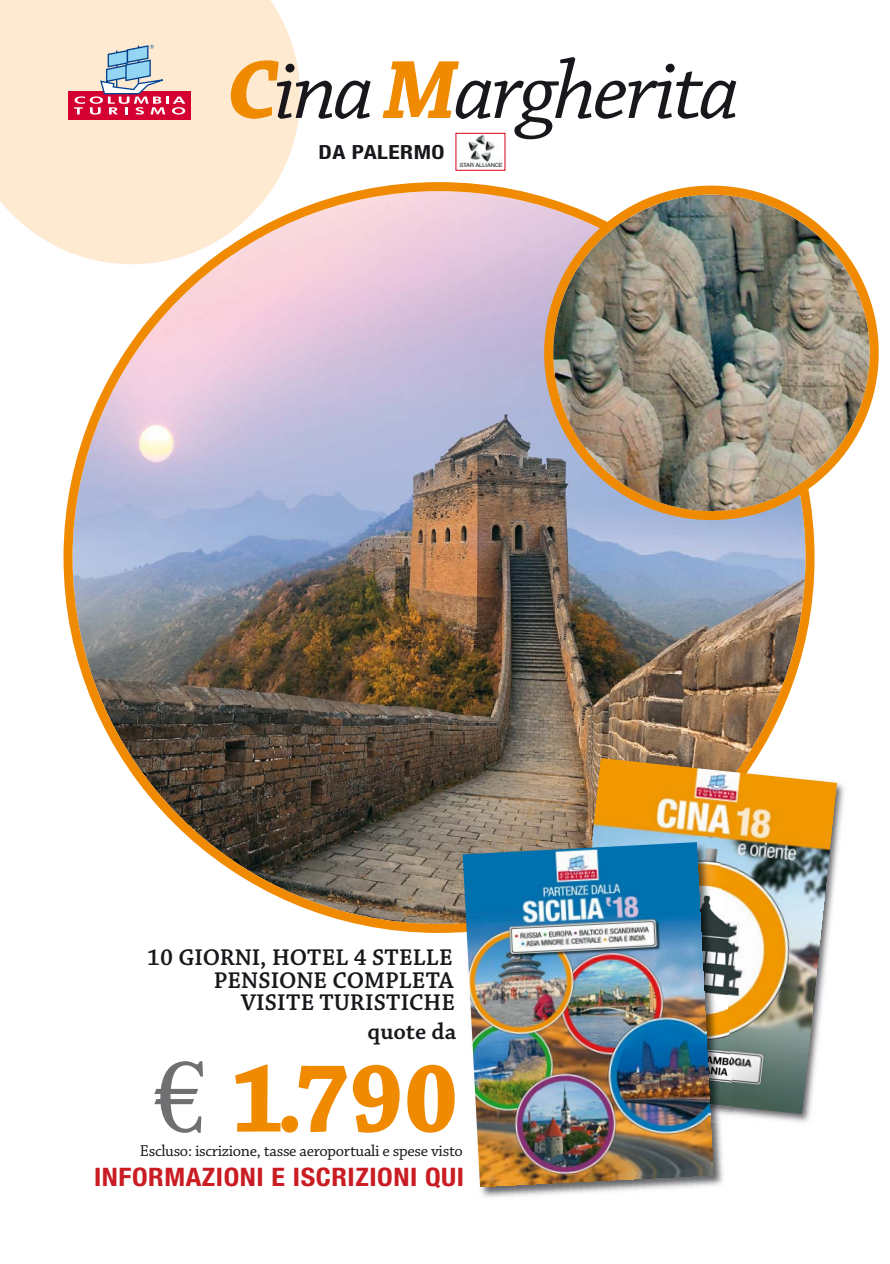
<style>
.page{position:relative;width:890px;height:1264px;background:#fff}
.page>*{position:absolute;margin:0;border:0;box-sizing:border-box;transform-origin:0 0}
.t1{font:700 102px "Chaparral Pro";color:#f08a00;scale:.95 1}
.t2{font:italic 87px "Chaparral Pro";letter-spacing:-.04em;color:#1a171c}
.t3{font:700 condensed 25.5px "Helvetica Neue";letter-spacing:.02em;color:#ca1c23;scale:1.1 1}
.t4{font:600 24px/22.5px "Chaparral Pro";color:#1a171c;text-align:right}
.t5{font:700 condensed 19.5px "Helvetica Neue";letter-spacing:.02em;color:#1a171c;scale:1.2 1}
.t6{font:16.5px "Chaparral Pro";letter-spacing:-.02em;color:#1a171c}
.s1{font-weight:700;color:#f08a00}
.s2{font-family:"Euro Serif";font-weight:400;color:#6f7072}
</style>
<div class="page">
<div style="left:0;top:0;width:300px;height:250px;background:#fee9d1"></div>
<img style="left:63px;top:182px;width:751px;height:750px">
<img style="left:544px;top:185px;width:334px;height:335px">
<img style="left:556px;top:765px;width:289px;height:357px">
<img style="left:578px;top:748px;width:163px;height:10px">
<img style="left:566px;top:758px;width:269px;height:355px">
<img style="left:459px;top:906px;width:278px;height:292px">
<img style="left:455px;top:842px;width:7px;height:81px">
<img style="left:566px;top:834px;width:167px;height:272px">
<img style="left:462px;top:841px;width:251px;height:345px">
<div style="left:69px;top:91px;width:122px;height:28px;background:#d40032"></div>
<svg style="left:74px;top:45px;width:111px;height:70px"></svg>
<img style="left:459px;top:135px;width:43px;height:31px">
<div style="left:455px;top:133px;width:50px;height:38px;border:1px solid #db001b"></div>
<h2 class="t2" style="left:227px;top:57px;width:513px"><span class="s1">C</span>ina <span class="s1">M</span>argherita</h2>
<p class="t5" style="left:318px;top:141px;width:106px">DA PALERMO</p>
<p class="t4" style="left:147px;top:945px;width:309px">10 GIORNI, HOTEL 4 STELLE<br>PENSIONE COMPLETA<br>VISITE TURISTICHE</p>
<p class="t4" style="left:367px;top:1019px;width:90px">quote da</p>
<h1 class="t1" style="left:154px;top:1036px;width:322px"><span class="s2">€</span> 1.790</h1>
<p class="t3" style="left:94px;top:1167px;width:338px">INFORMAZIONI E ISCRIZIONI QUI</p>
<p class="t6" style="left:140px;top:1140px;width:324px">Escluso: iscrizione, tasse aeroportuali e spese visto</p>
</div>
